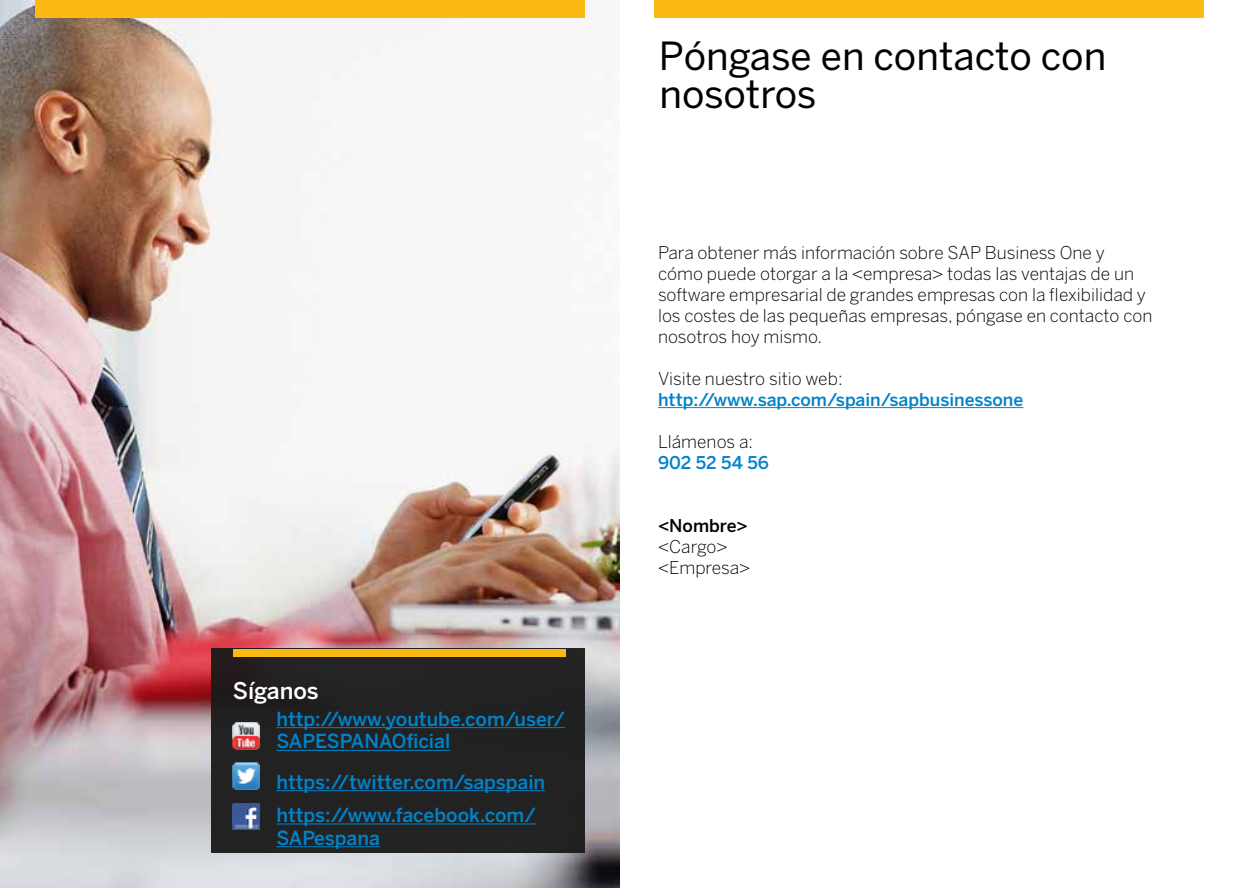
<style>
.page{position:relative;width:1239px;height:888px;background:#fff}
.page>*{position:absolute;margin:0;border:0;box-sizing:border-box;transform-origin:0 0}
.t1{font:38.5px/38.5px "Benton Sans";color:#000}
.t2{font:500 22.75px "Benton Sans";color:#fff}
.t3{font:500 19.25px/22.8px "Benton Sans";color:#0083ca}
.t4{font:300 17.5px/21px "Benton Sans";color:#000}
.t5{font:500 17.5px "Benton Sans";color:#0083ca}
.t6{font:500 17.5px "Benton Sans";color:#000}
</style>
<div class="page">
<img style="left:0;top:0;width:620px;height:887px">
<hr style="left:658px;top:407px;width:365px;height:1px;background:#0083ca">
<div style="left:211px;top:648px;width:373px;height:204px;background:#222"></div>
<div style="left:233px;top:648px;width:332px;height:8px;background:#fdb913"></div>
<hr style="left:276px;top:727px;width:289px;height:1px;background:#0083ca">
<hr style="left:276px;top:749px;width:174px;height:1px;background:#0083ca">
<hr style="left:276px;top:790px;width:269px;height:1px;background:#0083ca">
<hr style="left:276px;top:823px;width:260px;height:1px;background:#0083ca">
<hr style="left:276px;top:846px;width:104px;height:1px;background:#0083ca">
<div style="left:35px;top:0;width:549px;height:18px;background:#fdb913"></div>
<div style="left:654px;top:0;width:550px;height:18px;background:#fdb913"></div>
<img style="left:233px;top:722px;width:26px;height:26px">
<img style="left:233px;top:762px;width:26px;height:27px">
<img style="left:233px;top:803px;width:26px;height:26px">
<h2 class="t2" style="left:233px;top:677px;width:87px">Síganos</h2>
<p class="t3" style="left:276px;top:706px;width:290px">http://www.youtube.com/user/<br>SAPESPANAOficial</p>
<p class="t3" style="left:276px;top:764px;width:270px;line-height:33.2px">https://twitter.com/sapspain https://www.facebook.com/</p>
<p class="t3" style="left:276px;top:825px;width:105px">SAPespana</p>
<h1 class="t1" style="left:659px;top:36px;width:449px">Póngase en contacto con nosotros</h1>
<p class="t4" style="left:658px;top:241px;width:496px">Para obtener más información sobre SAP Business One y cómo puede otorgar a la &lt;empresa&gt; todas las ventajas de un software empresarial de grandes empresas con la flexibilidad y los costes de las pequeñas empresas, póngase en contacto con nosotros hoy mismo.</p>
<p class="t4" style="left:658px;top:367px;width:186px">Visite nuestro sitio web:</p>
<p class="t5" style="left:658px;top:389px;width:367px">http://www.sap.com/spain/sapbusinessone</p>
<p class="t4" style="left:658px;top:430px;width:97px">Llámenos a:</p>
<p class="t5" style="left:658px;top:452px;width:112px">902 52 54 56</p>
<p class="t6" style="left:658px;top:515px;width:91px">&lt;Nombre&gt;</p>
<p class="t4" style="left:658px;top:535px;width:94px">&lt;Cargo&gt; &lt;Empresa&gt;</p>
</div>
